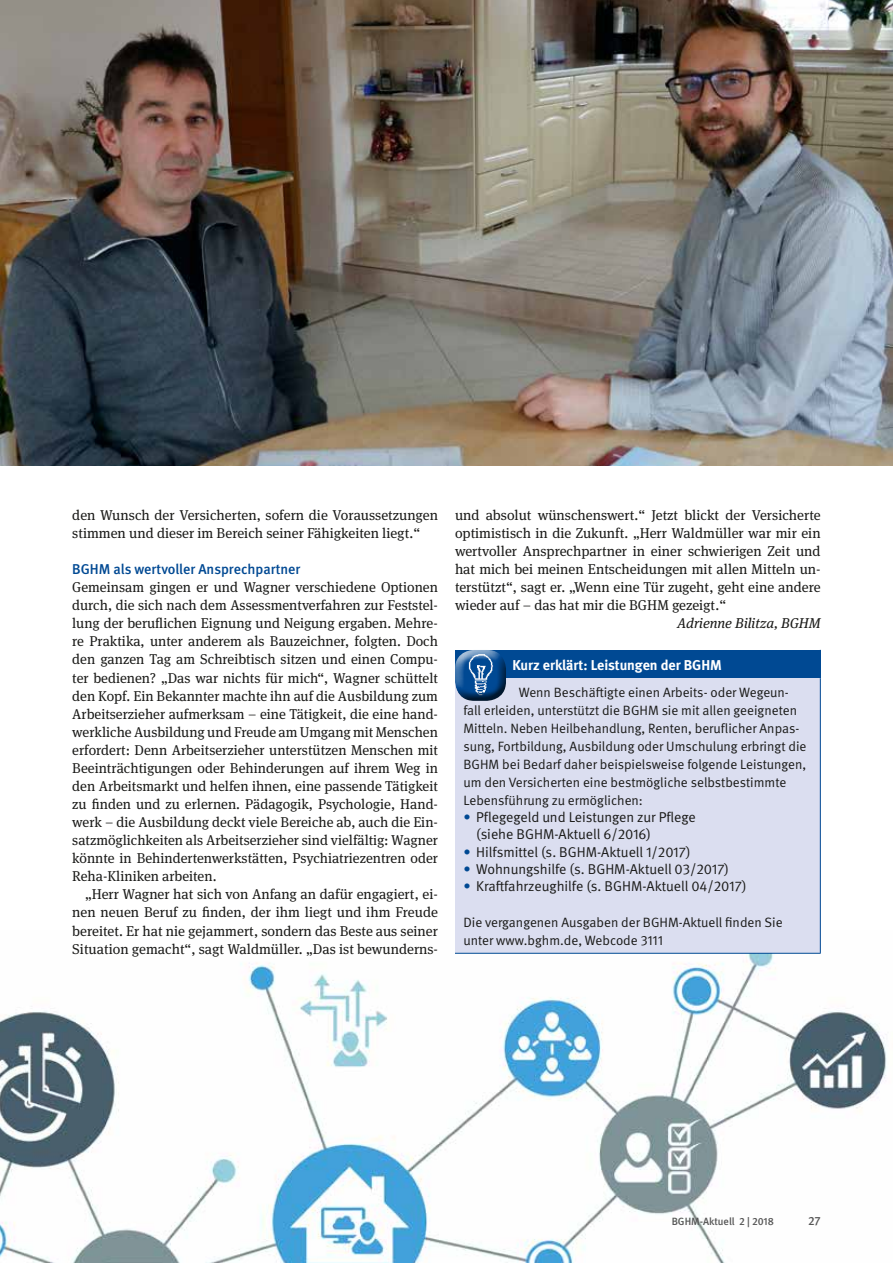
<style>
.page{position:relative;width:893px;height:1263px;background:#fff}
.page>*{position:absolute;margin:0;border:0;box-sizing:border-box;transform-origin:0 0}
.t1{font:14.25px/18px "DGUV Meta Serif";color:#1a1a18;text-align:justify}
.t2{font:14.25px/17.1px "DGUV Meta";color:#1a1a18}
.t3{font:500 14.25px "DGUV Meta";color:#004993}
.t4{font:700 14.25px "DGUV Meta";letter-spacing:-.005em;color:#fff}
.t5{font:italic 14.25px "DGUV Meta Serif";color:#1a1a18}
.t6{font:13.5px/18px "DGUV Meta";color:#1a1a18}
.t7{font:500 12px "DGUV Meta";color:#565656}
.t8{font:500 10.5px "DGUV Meta";color:#565656}
.s1{color:#004993}
</style>
<div class="page">
<img style="left:0;top:954px;width:887px;height:309px">
<div style="left:455px;top:650px;width:365px;height:28px;background:#004993"></div>
<div style="left:455px;top:678px;width:365px;height:275px;background:#dbdef0"></div>
<hr style="left:820px;top:678px;width:1px;height:275px;background:#004993">
<hr style="left:455px;top:953px;width:366px;height:1px;background:#004993">
<svg style="left:820px;top:650px;width:1px;height:28px"></svg>
<div style="left:454px;top:648px;width:52px;height:42px;background:#fff;opacity:.75"></div>
<div style="left:454px;top:654px;width:52px;height:48px;background:#1a1a18;opacity:.75"></div>
<img style="left:0;top:0;width:893px;height:466px">
<p class="t1" style="left:72px;top:506px;width:367px">den Wunsch der Versicherten, sofern die Voraussetzungen stimmen und dieser im Bereich seiner Fähigkeiten liegt.“</p>
<p class="t3" style="left:72px;top:561px;width:229px">BGHM als wertvoller Ansprechpartner</p>
<p class="t1" style="left:72px;top:578px;width:367px">Gemeinsam gingen er und Wagner verschiedene Optionen durch, die sich nach dem Assessmentverfahren zur Feststel&shy;lung der beruflichen Eignung und Neigung ergaben. Mehre&shy;re Praktika, unter anderem als Bauzeichner, folgten. Doch den ganzen Tag am Schreibtisch sitzen und einen Compu&shy;ter bedienen? „Das war nichts für mich“, Wagner schüttelt den Kopf. Ein Bekannter machte ihn auf die Ausbildung zum Arbeitserzieher aufmerksam – eine Tätigkeit, die eine hand&shy;werkliche Ausbildung und Freude am Umgang mit Menschen erfordert: Denn Arbeitserzieher unterstützen Menschen mit Beeinträchtigungen oder Behinderungen auf ihrem Weg in den Arbeitsmarkt und helfen ihnen, eine passende Tätigkeit zu finden und zu erlernen. Pädagogik, Psychologie, Hand&shy;werk – die Ausbildung deckt viele Bereiche ab, auch die Ein&shy;satzmöglichkeiten als Arbeitserzieher sind vielfältig: Wagner könnte in Behindertenwerkstätten, Psychiatriezentren oder Reha-Kliniken arbeiten.</p>
<p class="t1" style="left:72px;top:886px;width:367px;text-indent:13px">„Herr Wagner hat sich von Anfang an dafür engagiert, ei&shy;nen neuen Beruf zu finden, der ihm liegt und ihm Freude bereitet. Er hat nie gejammert, sondern das Beste aus seiner Situation gemacht“, sagt Waldmüller. „Das ist bewunderns-</p>
<p class="t1" style="left:455px;top:506px;width:367px">und absolut wünschenswert.“ Jetzt blickt der Versicherte optimistisch in die Zukunft. „Herr Waldmüller war mir ein wertvoller Ansprechpartner in einer schwierigen Zeit und hat mich bei meinen Entscheidungen mit allen Mitteln un&shy;terstützt“, sagt er. „Wenn eine Tür zugeht, geht eine andere wieder auf – das hat mir die BGHM gezeigt.“</p>
<p class="t5" style="left:677px;top:615px;width:145px">Adrienne Bilitza, BGHM</p>
<p class="t4" style="left:512px;top:657px;width:211px">Kurz erklärt: Leistungen der BGHM</p>
<p class="t6" style="left:463px;top:684px;width:344px;text-indent:55px">Wenn Beschäftigte einen Arbeits- oder Wegeun&shy;fall erleiden, unterstützt die BGHM sie mit allen geeigneten Mitteln. Neben Heilbehandlung, Renten, beruflicher Anpas&shy;sung, Fortbildung, Ausbildung oder Umschulung erbringt die BGHM bei Bedarf daher beispielsweise folgende Leistungen, um den Versicherten eine bestmögliche selbstbestimmte Lebensführung zu ermöglichen:</p>
<p class="t2" style="left:476px;top:809px;width:221px;text-indent:-13px"><span class="s1">•</span> Pflegegeld und Leistungen zur Pflege (siehe BGHM-Aktuell 6/2016)</p>
<p class="t2" style="left:463px;top:843px;width:229px"><span class="s1">•</span> Hilfsmittel (s. BGHM-Aktuell 1/2017)</p>
<p class="t2" style="left:463px;top:860px;width:267px"><span class="s1">•</span> Wohnungshilfe (s. BGHM-Aktuell 03/2017)</p>
<p class="t2" style="left:463px;top:878px;width:285px"><span class="s1">•</span> Kraftfahrzeughilfe (s. BGHM-Aktuell 04/2017)</p>
<p class="t6" style="left:463px;top:913px;width:321px">Die vergangenen Ausgaben der BGHM-Aktuell finden Sie unter www.bghm.de, Webcode 3111</p>
<p class="t8" style="left:672px;top:1215px;width:104px">BGHM-Aktuell 2 | 2018</p>
<p class="t7" style="left:808px;top:1213px;width:14px">27</p>
</div>
